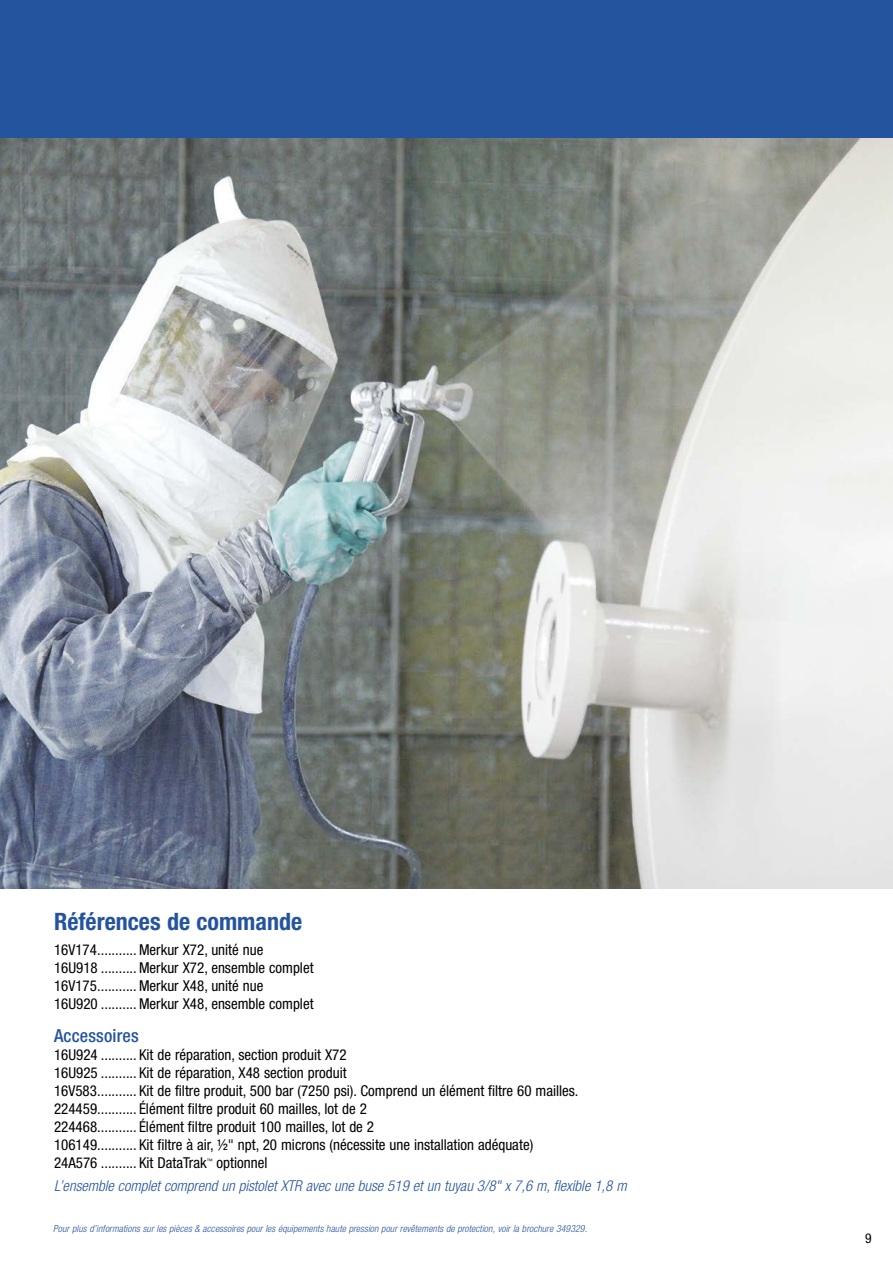
<style>
.page{position:relative;width:893px;height:1263px;background:#fff}
.page>*{position:absolute;margin:0;border:0;box-sizing:border-box;transform-origin:0 0}
.t1{font:700 condensed 24px "Helvetica Neue LT Std";color:#24549d}
.t2{font:500 condensed 18px "Helvetica Neue LT Std";letter-spacing:.01em;color:#24549d}
.t3{font:condensed 15px/18px "Helvetica Neue LT Std";color:#000}
.t4{font:italic 300 condensed 15px "Helvetica Neue LT Std";color:#24549d}
.t5{font:condensed 13.5px "Helvetica Neue LT Std";color:#000}
.t6{font:italic 300 condensed 9.75px "Helvetica Neue LT Std";letter-spacing:.01em;color:#24549d}
.t7{font:condensed 6px "Helvetica Neue LT Std";color:#000}
</style>
<div class="page">
<div style="left:0;top:0;width:893px;height:140px;background:#24549d"></div>
<img style="left:0;top:139px;width:893px;height:749px">
<h1 class="t1" style="left:54px;top:907px;width:250px">Références de commande</h1>
<p class="t3" style="left:54px;top:940px;width:261px">16V174........... Merkur X72, unité nue<br>16U918 .......... Merkur X72, ensemble complet 16V175........... Merkur X48, unité nue<br>16U920 .......... Merkur X48, ensemble complet</p>
<p class="t2" style="left:54px;top:1025px;width:86px">Accessoires</p>
<p class="t3" style="left:54px;top:1045px;width:526px">16U924 .......... Kit de réparation, section produit X72<br>16U925 .......... Kit de réparation, X48 section produit<br>16V583........... Kit de filtre produit, 500 bar (7250 psi). Comprend un élément filtre 60 mailles.<br>224459........... Élément filtre produit 60 mailles, lot de 2<br>224468........... Élément filtre produit 100 mailles, lot de 2<br>106149........... Kit filtre à air, ½" npt, 20 microns (nécessite une installation adéquate)<br>24A576 .......... Kit DataTrak</p>
<p class="t7" style="left:207px;top:1157px;width:7px">™</p>
<p class="t3" style="left:217px;top:1153px;width:52px">optionnel</p>
<p class="t4" style="left:54px;top:1177px;width:574px">L’ensemble complet comprend un pistolet XTR avec une buse 519 et un tuyau 3/8" x 7,6 m, flexible 1,8 m</p>
<p class="t6" style="left:53px;top:1222px;width:535px">Pour plus d’informations sur les pièces &amp; accessoires pour les équipements haute pression pour revêtements de protection, voir la brochure 349329.</p>
<p class="t5" style="left:865px;top:1230px;width:8px">9</p>
</div>
